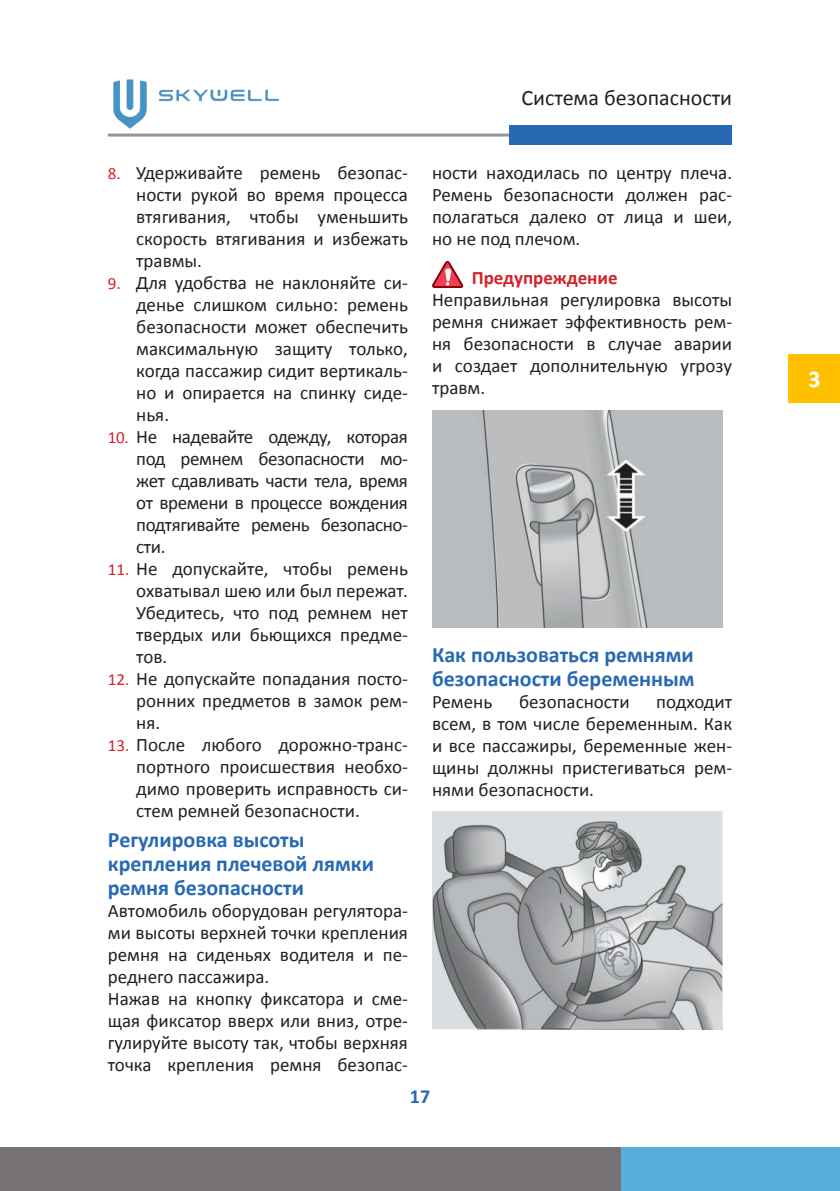
<style>
.page{position:relative;width:840px;height:1191px;background:#fff}
.page>*{position:absolute;margin:0;border:0;box-sizing:border-box;transform-origin:0 0}
.t1{font:700 24px "Calibri";color:#fff}
.text_bold_синий{font:700 22px/24px "Calibri";color:#2869b3}
.t2{font:22px "Calibri";color:#231f20}
.t3{font:700 20px "Calibri";color:#2869b3}
.text{font:19px/22px "Calibri";color:#231f20;text-align:justify}
.text-2{font:700 19px "Calibri";color:#d1232a}
.s1{font-size:17px;color:#d1232a}
</style>
<div class="page">
<div style="left:620px;top:1147px;width:219px;height:44px;background:#57aedb"></div>
<div style="left:0;top:1147px;width:620px;height:44px;background:#767172"></div>
<hr style="left:108px;top:134px;width:622px;height:3px;background:#939598">
<div style="left:509px;top:125px;width:222px;height:20px;background:#2869b3"></div>
<div style="left:788px;top:354px;width:51px;height:49px;background:#ffc000"></div>
<img style="left:113px;top:79px;width:166px;height:50px">
<div style="left:156px;top:105px;width:112px;height:19px;background:#fff"></div>
<svg style="left:432px;top:261px;width:32px;height:27px"></svg>
<img style="left:432px;top:410px;width:290px;height:217px">
<img style="left:432px;top:811px;width:290px;height:218px">
<p class="t2" style="left:521px;top:84px;width:212px">Система безопасности</p>
<p class="text" style="left:136px;top:161px;width:273px;text-indent:-28px"><span class="s1">8.</span> Удерживайте ремень безопас&shy;ности рукой во время процесса втягивания, чтобы уменьшить скорость втягивания и избежать травмы.</p>
<p class="text" style="left:136px;top:271px;width:273px;text-indent:-28px"><span class="s1">9.</span> Для удобства не наклоняйте си&shy;денье слишком сильно: ремень безопасности может обеспечить максимальную защиту только, когда пассажир сидит вертикаль&shy;но и опирается на спинку сиде&shy;нья.</p>
<p class="text" style="left:136px;top:425px;width:273px;text-indent:-28px"><span class="s1">10.</span> Не надевайте одежду, которая под ремнем безопасности мо&shy;жет сдавливать части тела, время от времени в процессе вождения подтягивайте ремень безопасно&shy;сти.</p>
<p class="text" style="left:136px;top:557px;width:273px;text-indent:-28px"><span class="s1">11.</span> Не допускайте, чтобы ремень охватывал шею или был пережат.<br>Убедитесь, что под ремнем нет твердых или бьющихся предме&shy;тов.</p>
<p class="text" style="left:136px;top:667px;width:273px;text-indent:-28px"><span class="s1">12.</span> Не допускайте попадания посто&shy;ронних предметов в замок рем&shy;ня.</p>
<p class="text" style="left:136px;top:733px;width:273px;text-indent:-28px"><span class="s1">13.</span> После любого дорожно-транс&shy;портного происшествия необхо&shy;димо проверить исправность си&shy;стем ремней безопасности.</p>
<p class="text_bold_синий" style="left:108px;top:827px;width:267px">Регулировка высоты крепления плечевой лямки ремня безопасности</p>
<p class="text" style="left:108px;top:899px;width:301px">Автомобиль оборудован регулятора&shy;ми высоты верхней точки крепления ремня на сиденьях водителя и пе&shy;реднего пассажира.</p>
<p class="text" style="left:108px;top:987px;width:301px">Нажав на кнопку фиксатора и сме&shy;щая фиксатор вверх или вниз, отре&shy;гулируйте высоту так, чтобы верхняя точка крепления ремня безопас-</p>
<p class="text" style="left:432px;top:161px;width:301px">ности находилась по центру плеча.<br>Ремень безопасности должен рас&shy;полагаться далеко от лица и шеи, но не под плечом.</p>
<p class="text-2" style="left:471px;top:265px;width:147px">Предупреждение</p>
<p class="text" style="left:432px;top:288px;width:301px">Неправильная регулировка высоты ремня снижает эффективность рем&shy;ня безопасности в случае аварии и создает дополнительную угрозу травм.</p>
<p class="text_bold_синий" style="left:432px;top:642px;width:264px">Как пользоваться ремнями безопасности беременным</p>
<p class="text" style="left:432px;top:690px;width:62px">Ремень</p>
<p class="text" style="left:518px;top:690px;width:112px">безопасности</p>
<p class="text" style="left:432px;top:690px;width:301px;text-indent:224px">подходит всем, в том числе беременным. Как и все пассажиры, беременные жен&shy;щины должны пристегиваться рем&shy;нями безопасности.</p>
<p class="t3" style="left:409px;top:1083px;width:22px">17</p>
<p class="t1" style="left:807px;top:364px;width:14px">3</p>
</div>
